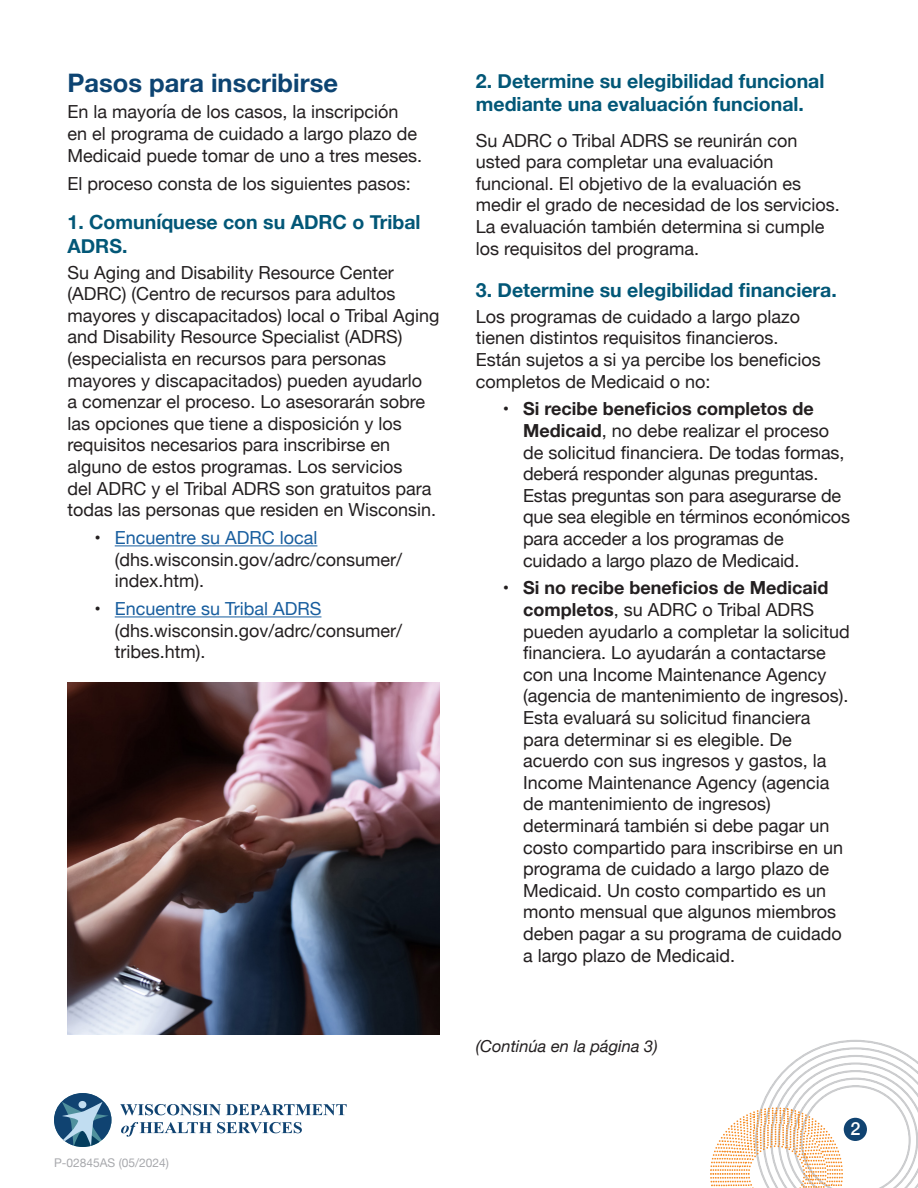
<style>
.page{position:relative;width:918px;height:1188px;background:#fff}
.page>*{position:absolute;margin:0;border:0;box-sizing:border-box;transform-origin:0 0}
.H2_Subhead{font:700 25.5px "Helvetica Neue";color:#0d4472}
.H3_Sub_head_in_copy{font:700 19.5px/23.4px "Helvetica Neue";color:#025777}
.P-Body_Copy{font:18px/21.6px "Helvetica Neue";color:#231f20}
.H3_Sub_head_in_copy-2{font:18px/21.6px "Helvetica Neue";color:#231f20}
.t1{font:500 18px "Helvetica Neue";color:#fff}
.Body_Copy{font:italic 16.5px "Helvetica Neue";color:#231f20}
.Form_number{font:12px "Helvetica Neue";color:#a8a9ad}
.s1{color:#175d9e}
.s2{font-weight:700}
</style>
<div class="page">
<svg style="left:54px;top:1093px;width:57px;height:54px"></svg>
<svg style="left:120px;top:1104px;width:227px;height:11px"></svg>
<svg style="left:121px;top:1122px;width:181px;height:15px"></svg>
<svg style="left:710px;top:1039px;width:208px;height:149px"></svg>
<img style="left:68px;top:682px;width:372px;height:352px">
<hr style="left:115px;top:545px;width:202px;height:1px;background:#175d9e">
<hr style="left:115px;top:616px;width:206px;height:1px;background:#175d9e">
<h2 class="H2_Subhead" style="left:68px;top:63px;width:272px">Pasos para inscribirse</h2>
<p class="P-Body_Copy" style="left:68px;top:102px;width:356px">En la mayoría de los casos, la inscripción en el programa de cuidado a largo plazo de<br>Medicaid puede tomar de uno a tres meses.</p>
<p class="P-Body_Copy" style="left:68px;top:174px;width:345px">El proceso consta de los siguientes pasos:</p>
<h3 class="H3_Sub_head_in_copy" style="left:68px;top:211px;width:355px">1. Comuníquese con su ADRC o Tribal<br>ADRS.</h3>
<p class="P-Body_Copy" style="left:68px;top:262px;width:374px">Su Aging and Disability Resource Center (ADRC) (Centro de recursos para adultos mayores y discapacitados) local o Tribal Aging and Disability Resource Specialist (ADRS) (especialista en recursos para personas mayores y discapacitados) pueden ayudarlo<br>a comenzar el proceso. Lo asesorarán sobre las opciones que tiene a disposición y los requisitos necesarios para inscribirse en alguno de estos programas. Los servicios<br>del ADRC y el Tribal ADRS son gratuitos para todas las personas que residen en Wisconsin.</p>
<p class="P-Body_Copy" style="left:115px;top:528px;width:289px;text-indent:-20px">• <span class="s1">Encuentre su ADRC local </span>(dhs.wisconsin.gov/adrc/consumer/ index.htm).</p>
<p class="P-Body_Copy" style="left:115px;top:599px;width:289px;text-indent:-20px">• <span class="s1">Encuentre su Tribal ADRS </span>(dhs.wisconsin.gov/adrc/consumer/ tribes.htm).</p>
<p class="Form_number" style="left:54px;top:1154px;width:116px">P-02845AS (05/2024)</p>
<h3 class="H3_Sub_head_in_copy" style="left:476px;top:70px;width:350px">2. Determine su elegibilidad funcional mediante una evaluación funcional.</h3>
<h3 class="H3_Sub_head_in_copy-2" style="left:476px;top:130px;width:366px">Su ADRC o Tribal ADRS se reunirán con usted para completar una evaluación funcional. El objetivo de la evaluación es medir el grado de necesidad de los servicios.<br>La evaluación también determina si cumple los requisitos del programa.</h3>
<h3 class="H3_Sub_head_in_copy" style="left:476px;top:278px;width:362px">3. Determine su elegibilidad financiera.</h3>
<p class="P-Body_Copy" style="left:476px;top:307px;width:347px">Los programas de cuidado a largo plazo tienen distintos requisitos financieros.<br>Están sujetos a si ya percibe los beneficios completos de Medicaid o no:</p>
<p class="P-Body_Copy" style="left:523px;top:399px;width:328px;text-indent:-20px">• <span class="s2">Si recibe beneficios completos de Medicaid</span>, no debe realizar el proceso de solicitud financiera. De todas formas, deberá responder algunas preguntas.<br>Estas preguntas son para asegurarse de que sea elegible en términos económicos para acceder a los programas de cuidado a largo plazo de Medicaid.</p>
<p class="P-Body_Copy" style="left:523px;top:578px;width:328px;text-indent:-20px">• <span class="s2">Si no recibe beneficios de Medicaid completos</span>, su ADRC o Tribal ADRS pueden ayudarlo a completar la solicitud financiera. Lo ayudarán a contactarse con una Income Maintenance Agency (agencia de mantenimiento de ingresos).<br>Esta evaluará su solicitud financiera para determinar si es elegible. De acuerdo con sus ingresos y gastos, la Income Maintenance Agency (agencia de mantenimiento de ingresos) determinará también si debe pagar un costo compartido para inscribirse en un programa de cuidado a largo plazo de Medicaid. Un costo compartido es un monto mensual que algunos miembros deben pagar a su programa de cuidado a largo plazo de Medicaid.</p>
<p class="Body_Copy" style="left:476px;top:1034px;width:183px">(Continúa en la página 3)</p>
<p class="t1" style="left:850px;top:1114px;width:12px">2</p>
</div>
